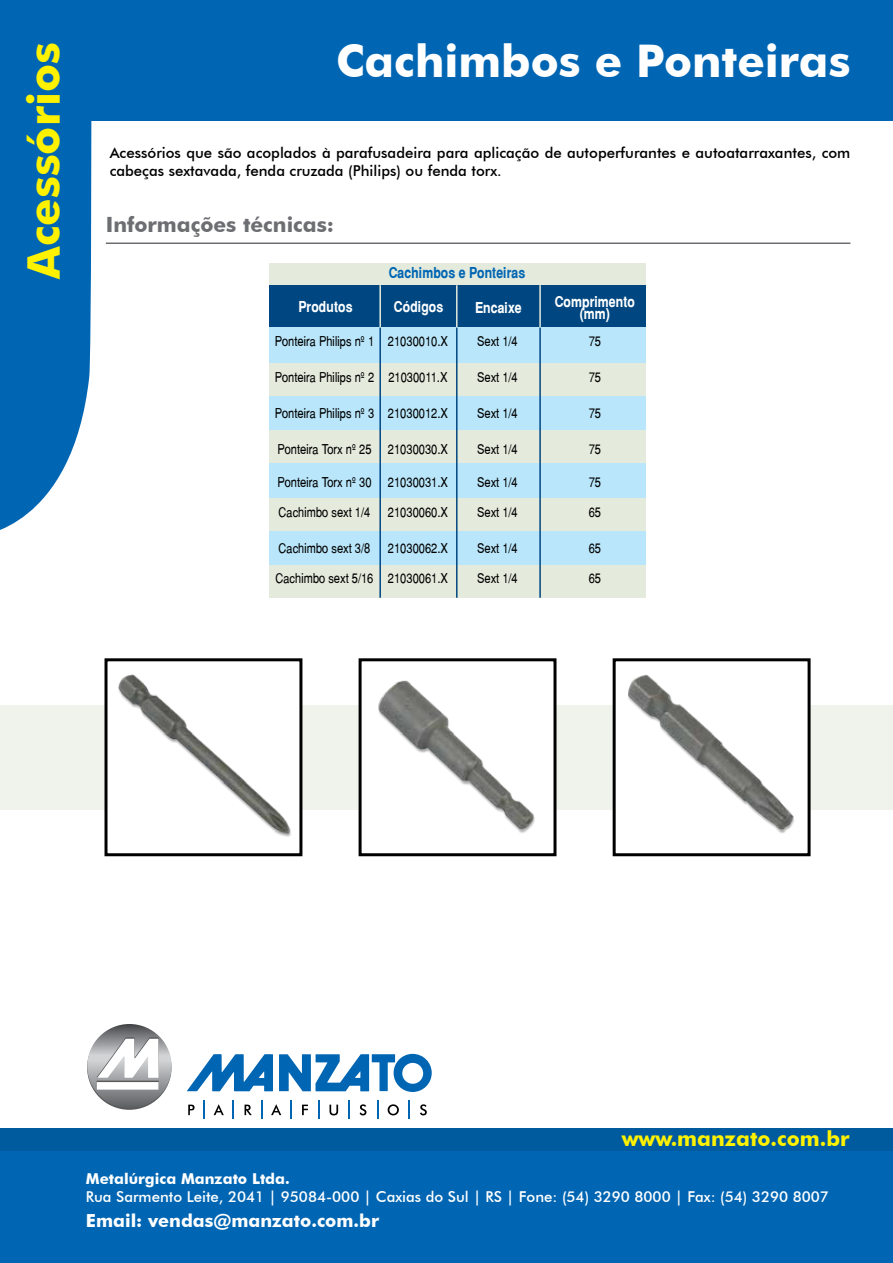
<style>
.page{position:relative;width:893px;height:1263px;background:#fff}
.page>*{position:absolute;margin:0;border:0;box-sizing:border-box;transform-origin:0 0}
.t1{font:700 45px "Futura BT";color:#fff}
.t2{font:700 45px "Futura BT";color:#fff200}
.t3{font:700 21px "Futura BT";color:#6d6e71}
.t4{font:700 21px "Futura BT";color:#fff200}
.t5{font:700 18px "Futura BT";color:#fff}
.t6{font:500 15px/18px "Futura BT";color:#000}
.t7{font:500 15px "Futura BT";color:#fff}
.t8{font:700 15px/12px "Switzerland Narrow";color:#fff;text-align:center}
.t9{font:700 15px "Futura BT";color:#fff}
.t10{font:700 15px "Switzerland Narrow";color:#0066b3}
.t11{font:13.5px "Switzerland Narrow Plain";color:#000}
</style>
<div class="page">
<div style="left:0;top:1128px;width:893px;height:25px;background:#005b9e"></div>
<svg style="left:87px;top:1024px;width:85px;height:86px"></svg>
<svg style="left:187px;top:1054px;width:86px;height:37px"></svg>
<svg style="left:279px;top:1054px;width:153px;height:38px"></svg>
<svg style="left:188px;top:1101px;width:239px;height:18px"></svg>
<div style="left:0;top:0;width:893px;height:120px;background:#0066b3"></div>
<svg style="left:0;top:120px;width:92px;height:410px;background:#1f79bc"></svg>
<hr style="left:106px;top:242px;width:744px;height:2px;background:#6d6e71">
<div style="left:0;top:1151px;width:893px;height:112px;background:#0066b3"></div>
<div style="left:0;top:705px;width:893px;height:105px;background:#eff3eb"></div>
<div style="left:270px;top:326px;width:376px;height:256px;background:#b9e6fa"></div>
<div style="left:270px;top:363px;width:376px;height:32px;background:#e4eadc"></div>
<div style="left:270px;top:285px;width:376px;height:42px;background:#004781"></div>
<div style="left:270px;top:263px;width:376px;height:22px;background:#e4eadc"></div>
<hr style="left:379px;top:285px;width:2px;height:42px;background:#e4eadc">
<hr style="left:456px;top:285px;width:2px;height:42px;background:#e4eadc">
<hr style="left:539px;top:285px;width:2px;height:42px;background:#e4eadc">
<div style="left:270px;top:430px;width:376px;height:32px;background:#e4eadc"></div>
<div style="left:270px;top:498px;width:376px;height:32px;background:#e4eadc"></div>
<div style="left:270px;top:566px;width:376px;height:32px;background:#e4eadc"></div>
<hr style="left:379px;top:328px;width:2px;height:270px;background:#004781">
<hr style="left:456px;top:328px;width:2px;height:270px;background:#004781">
<hr style="left:539px;top:328px;width:2px;height:270px;background:#004781">
<img style="left:109px;top:674px;width:189px;height:163px">
<div style="left:105px;top:658px;width:197px;height:198px;border:3px solid #000"></div>
<img style="left:363px;top:680px;width:189px;height:153px">
<div style="left:359px;top:658px;width:197px;height:198px;border:3px solid #000"></div>
<img style="left:617px;top:674px;width:190px;height:160px">
<div style="left:613px;top:658px;width:198px;height:198px;border:3px solid #000"></div>
<h1 class="t2" style="left:16px;top:279px;width:238px;rotate:-90deg">Acessórios</h1>
<h1 class="t1" style="left:336px;top:33px;width:516px">Cachimbos e Ponteiras</h1>
<p class="t6" style="left:110px;top:144px;width:742px">Acessórios que são acoplados à parafusadeira para aplicação de autoperfurantes e autoatarraxantes, com cabeças sextavada, fenda cruzada (Philips) ou fenda torx.</p>
<h2 class="t3" style="left:106px;top:212px;width:230px">Informações técnicas:</h2>
<p class="t10" style="left:389px;top:264px;width:138px">Cachimbos e Ponteiras</p>
<p class="t8" style="left:298px;top:301px;width:56px">Produtos</p>
<p class="t8" style="left:475px;top:301px;width:48px">Encaixe</p>
<p class="t8" style="left:555px;top:295px;width:82px">Comprimento (mm)</p>
<p class="t11" style="left:275px;top:333px;width:101px">Ponteira Philips nº 1</p>
<p class="t11" style="left:275px;top:369px;width:101px">Ponteira Philips nº 2</p>
<p class="t11" style="left:275px;top:405px;width:101px">Ponteira Philips nº 3</p>
<p class="t11" style="left:277px;top:441px;width:96px">Ponteira Torx nº 25</p>
<p class="t11" style="left:277px;top:474px;width:96px">Ponteira Torx nº 30</p>
<p class="t11" style="left:279px;top:504px;width:93px">Cachimbo sext 1/4</p>
<p class="t11" style="left:279px;top:540px;width:93px">Cachimbo sext 3/8</p>
<p class="t11" style="left:275px;top:570px;width:99px">Cachimbo sext 5/16</p>
<p class="t8" style="left:394px;top:300px;width:51px">Códigos</p>
<p class="t11" style="left:477px;top:333px;width:42px">Sext 1/4</p>
<p class="t11" style="left:477px;top:369px;width:42px">Sext 1/4</p>
<p class="t11" style="left:477px;top:405px;width:42px">Sext 1/4</p>
<p class="t11" style="left:477px;top:441px;width:42px">Sext 1/4</p>
<p class="t11" style="left:477px;top:474px;width:42px">Sext 1/4</p>
<p class="t11" style="left:477px;top:504px;width:42px">Sext 1/4</p>
<p class="t11" style="left:477px;top:540px;width:42px">Sext 1/4</p>
<p class="t11" style="left:477px;top:570px;width:42px">Sext 1/4</p>
<p class="t11" style="left:388px;top:333px;width:61px">21030010.X</p>
<p class="t11" style="left:388px;top:369px;width:60px">21030011.X</p>
<p class="t11" style="left:388px;top:405px;width:61px">21030012.X</p>
<p class="t11" style="left:388px;top:441px;width:61px">21030030.X</p>
<p class="t11" style="left:388px;top:474px;width:61px">21030031.X</p>
<p class="t11" style="left:388px;top:504px;width:61px">21030060.X</p>
<p class="t11" style="left:388px;top:540px;width:61px">21030062.X</p>
<p class="t11" style="left:388px;top:570px;width:61px">21030061.X</p>
<p class="t11" style="left:589px;top:333px;width:14px">75</p>
<p class="t11" style="left:589px;top:369px;width:14px">75</p>
<p class="t11" style="left:589px;top:405px;width:14px">75</p>
<p class="t11" style="left:589px;top:441px;width:14px">75</p>
<p class="t11" style="left:589px;top:474px;width:14px">75</p>
<p class="t11" style="left:589px;top:504px;width:14px">65</p>
<p class="t11" style="left:589px;top:540px;width:14px">65</p>
<p class="t11" style="left:589px;top:570px;width:14px">65</p>
<h2 class="t4" style="left:622px;top:1125px;width:229px">www.manzato.com.br</h2>
<p class="t9" style="left:86px;top:1169px;width:205px">Metalúrgica Manzato Ltda.</p>
<p class="t7" style="left:86px;top:1187px;width:744px">Rua Sarmento Leite, 2041 | 95084-000 | Caxias do Sul | RS | Fone: (54) 3290 8000 | Fax: (54) 3290 8007</p>
<h3 class="t5" style="left:86px;top:1209px;width:295px">Email: vendas@manzato.com.br</h3>
</div>
